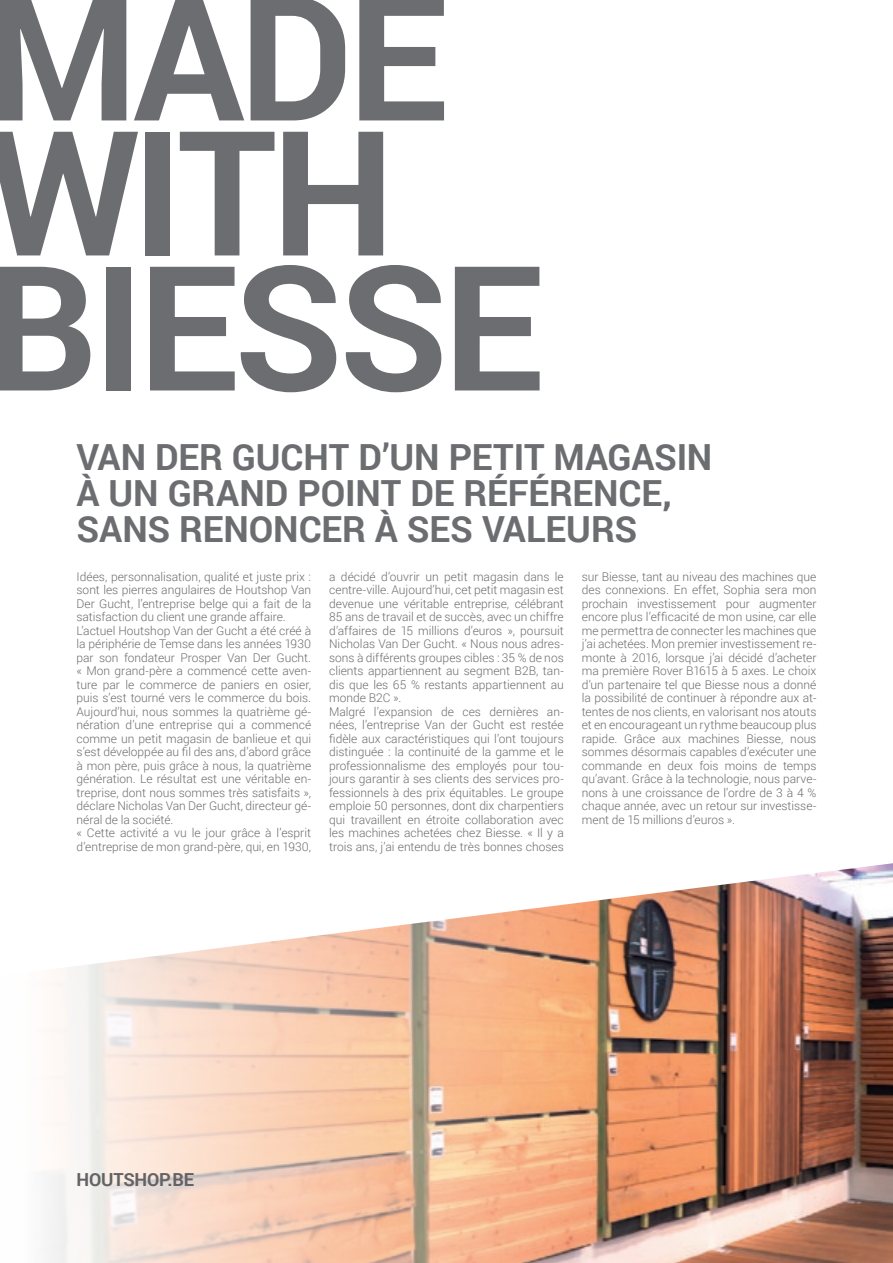
<style>
.page{position:relative;width:893px;height:1263px;background:#fff}
.page>*{position:absolute;margin:0;border:0;box-sizing:border-box;transform-origin:0 0}
.t1{font:700 174px "Roboto";letter-spacing:-.03em;color:#6c6d70}
.t2{font:700 36px/36px "Roboto";letter-spacing:-.005em;color:#6c6d70}
.t3{font:700 18px "Roboto";letter-spacing:-.01em;color:#636366}
.t4{font:300 12px/13.5px "Roboto";color:#6c6d70;text-align:justify}
</style>
<div class="page">
<img style="left:46px;top:863px;width:846px;height:400px">
<hr style="left:892px;top:0;width:1px;height:1263px;background:#006565">
<p class="t1" style="left:-14px;top:-64px;width:463px">MADE</p>
<p class="t1" style="left:-14px;top:71px;width:410px">WITH</p>
<p class="t1" style="left:-14px;top:206px;width:558px">BIESSE</p>
<p class="t2" style="left:77px;top:438px;width:637px">VAN DER GUCHT D’UN PETIT MAGASIN<br>À UN GRAND POINT DE RÉFÉRENCE,<br>SANS RENONCER À SES VALEURS</p>
<p class="t4" style="left:77px;top:569px;width:236px">Idées, personnalisation, qualité et juste prix : sont les pierres angulaires de Houtshop Van Der Gucht, l’entreprise belge qui a fait de la satisfaction du client une grande affaire.</p>
<p class="t4" style="left:77px;top:623px;width:236px">L’actuel Houtshop Van der Gucht a été créé à la périphérie de Temse dans les années 1930 par son fondateur Prosper Van Der Gucht. « Mon grand-père a commencé cette aven&shy;ture par le commerce de paniers en osier, puis s’est tourné vers le commerce du bois.<br>Aujourd’hui, nous sommes la quatrième gé&shy;nération d’une entreprise qui a commencé comme un petit magasin de banlieue et qui s’est développée au fil des ans, d’abord grâce à mon père, puis grâce à nous, la quatrième génération. Le résultat est une véritable en&shy;treprise, dont nous sommes très satisfaits », déclare Nicholas Van Der Gucht, directeur gé&shy;néral de la société.</p>
<p class="t4" style="left:77px;top:826px;width:236px">« Cette activité a vu le jour grâce à l’esprit d’entreprise de mon grand-père, qui, en 1930,</p>
<p class="t4" style="left:329px;top:569px;width:236px">a décidé d’ouvrir un petit magasin dans le centre-ville. Aujourd’hui, cet petit magasin est devenue une véritable entreprise, célébrant 85 ans de travail et de succès, avec un chiffre d’affaires de 15 millions d’euros », poursuit Nicholas Van Der Gucht. « Nous nous adres&shy;sons à différents groupes cibles : 35 % de nos clients appartiennent au segment B2B, tan&shy;dis que les 65 % restants appartiennent au monde B2C ».</p>
<p class="t4" style="left:329px;top:704px;width:236px">Malgré l’expansion de ces dernières an&shy;nées, l’entreprise Van der Gucht est restée fidèle aux caractéristiques qui l’ont toujours distinguée : la continuité de la gamme et le professionnalisme des employés pour tou&shy;jours garantir à ses clients des services pro&shy;fessionnels à des prix équitables. Le groupe emploie 50 personnes, dont dix charpentiers qui travaillent en étroite collaboration avec les machines achetées chez Biesse. « Il y a trois ans, j’ai entendu de très bonnes choses</p>
<p class="t4" style="left:582px;top:569px;width:236px">sur Biesse, tant au niveau des machines que des connexions. En effet, Sophia sera mon prochain investissement pour augmenter encore plus l’efficacité de mon usine, car elle me permettra de connecter les machines que j’ai achetées. Mon premier investissement re&shy;monte à 2016, lorsque j’ai décidé d’acheter ma première Rover B1615 à 5 axes. Le choix d’un partenaire tel que Biesse nous a donné la possibilité de continuer à répondre aux at&shy;tentes de nos clients, en valorisant nos atouts et en encourageant un rythme beaucoup plus rapide. Grâce aux machines Biesse, nous sommes désormais capables d’exécuter une commande en deux fois moins de temps qu’avant. Grâce à la technologie, nous parve&shy;nons à une croissance de l’ordre de 3 à 4 % chaque année, avec un retour sur investisse&shy;ment de 15 millions d’euros ».</p>
<p class="t3" style="left:77px;top:1167px;width:119px">HOUTSHOP.BE</p>
</div>
